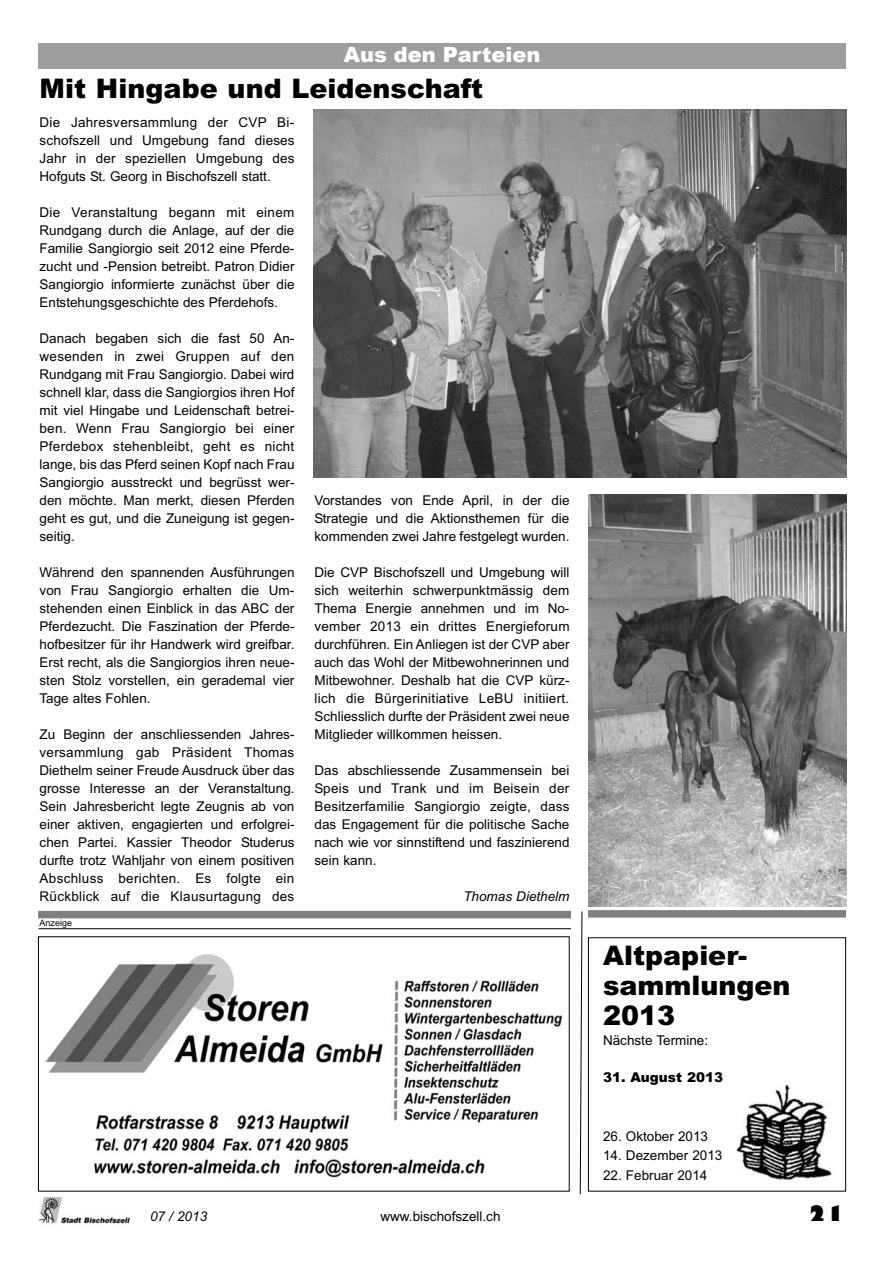
<style>
.page{position:relative;width:893px;height:1263px;background:#fff}
.page>*{position:absolute;margin:0;border:0;box-sizing:border-box;transform-origin:0 0}
.t1{font:900 27px/30px "Arial";color:#000}
.t2{font:900 21px "Arial";color:#fff}
.t3{font:800 21px "Gill Sans";color:#000}
.t4{font:13.5px/18px "Arial";color:#000;text-align:justify}
.t5{font:italic 13.5px "Arial";color:#000}
.t6{font:900 13.5px "Arial";color:#000}
.t7{font:9px "Arial";color:#000}
</style>
<div class="page">
<img style="left:38px;top:1197px;width:92px;height:27px">
<div style="left:588px;top:910px;width:258px;height:7px;background:#808080"></div>
<svg style="left:579px;top:911px;width:4px;height:284px"></svg>
<div style="left:588px;top:937px;width:258px;height:254px;border:1px solid #000"></div>
<img style="left:736px;top:1084px;width:98px;height:97px">
<svg style="left:38px;top:928px;width:533px;height:264px"></svg>
<div style="left:38px;top:911px;width:533px;height:7px;background:#808080"></div>
<img style="left:313px;top:110px;width:533px;height:367px">
<img style="left:588px;top:494px;width:258px;height:413px">
<div style="left:38px;top:43px;width:808px;height:25px;background:#9c9e9f"></div>
<h2 class="t2" style="left:344px;top:43px;width:198px">Aus den Parteien</h2>
<h2 class="t2" style="left:334px;top:40px;width:213px">Aus der Gemeinde</h2>
<h1 class="t1" style="left:40px;top:73px;width:445px">Mit Hingabe und Leidenschaft</h1>
<p class="t4" style="left:40px;top:113px;width:257px">Die Jahresversammlung der CVP Bi&shy;schofszell und Umgebung fand dieses Jahr in der speziellen Umgebung des Hofguts St. Georg in Bischofszell statt.</p>
<p class="t4" style="left:40px;top:203px;width:256px">Die Veranstaltung begann mit einem Rundgang durch die Anlage, auf der die Familie Sangiorgio seit 2012 eine Pferde&shy;zucht und -Pension betreibt. Patron Didier Sangiorgio informierte zunächst über die Entstehungsgeschichte des Pferdehofs.</p>
<p class="t4" style="left:40px;top:329px;width:256px">Danach begaben sich die fast 50 An&shy;wesenden in zwei Gruppen auf den Rundgang mit Frau Sangiorgio. Dabei wird schnell klar, dass die Sangiorgios ihren Hof mit viel Hingabe und Leidenschaft betrei&shy;ben. Wenn Frau Sangiorgio bei einer Pferdebox stehenbleibt, geht es nicht lange, bis das Pferd seinen Kopf nach Frau Sangiorgio ausstreckt und begrüsst wer&shy;den möchte. Man merkt, diesen Pferden geht es gut, und die Zuneigung ist gegen&shy;seitig.</p>
<p class="t4" style="left:40px;top:563px;width:256px">Während den spannenden Ausführungen von Frau Sangiorgio erhalten die Um&shy;stehenden einen Einblick in das ABC der Pferdezucht. Die Faszination der Pferde&shy;hofbesitzer für ihr Handwerk wird greifbar.<br>Erst recht, als die Sangiorgios ihren neue&shy;sten Stolz vorstellen, ein gerademal vier Tage altes Fohlen.</p>
<p class="t4" style="left:40px;top:725px;width:257px">Zu Beginn der anschliessenden Jahres&shy;versammlung gab Präsident Thomas Diethelm seiner Freude Ausdruck über das grosse Interesse an der Veranstaltung.<br>Sein Jahresbericht legte Zeugnis ab von einer aktiven, engagierten und erfolgrei&shy;chen Partei. Kassier Theodor Studerus durfte trotz Wahljahr von einem positiven Abschluss berichten. Es folgte ein Rückblick auf die Klausurtagung des</p>
<p class="t4" style="left:315px;top:491px;width:256px">Vorstandes von Ende April, in der die Strategie und die Aktionsthemen für die kommenden zwei Jahre festgelegt wurden.</p>
<p class="t4" style="left:315px;top:563px;width:257px">Die CVP Bischofszell und Umgebung will sich weiterhin schwerpunktmässig dem Thema Energie annehmen und im No&shy;vember 2013 ein drittes Energieforum durchführen. Ein Anliegen ist der CVP aber auch das Wohl der Mitbewohnerinnen und Mitbewohner. Deshalb hat die CVP kürz&shy;lich die Bürgerinitiative LeBU initiiert.<br>Schliesslich durfte der Präsident zwei neue Mitglieder willkommen heissen.</p>
<p class="t4" style="left:315px;top:761px;width:256px">Das abschliessende Zusammensein bei Speis und Trank und im Beisein der Besitzerfamilie Sangiorgio zeigte, dass das Engagement für die politische Sache nach wie vor sinnstiftend und faszinierend sein kann.</p>
<p class="t5" style="left:463px;top:887px;width:108px">Thomas Diethelm</p>
<p class="t7" style="left:40px;top:917px;width:34px">Anzeige</p>
<h1 class="t1" style="left:603px;top:939px;width:189px">Altpapier&shy;sammlungen<br>2013</h1>
<p class="t4" style="left:603px;top:1031px;width:107px">Nächste Termine:</p>
<p class="t6" style="left:603px;top:1068px;width:122px">31. August 2013</p>
<p class="t4" style="left:603px;top:1127px;width:107px">26. Oktober 2013</p>
<p class="t4" style="left:603px;top:1147px;width:121px">14. Dezember 2013</p>
<p class="t4" style="left:603px;top:1166px;width:106px">22. Februar 2014</p>
<p class="t5" style="left:150px;top:1208px;width:59px">07 / 2013</p>
<p class="t4" style="left:380px;top:1208px;width:122px">www.bischofszell.ch</p>
<h2 class="t3" style="left:809px;top:1200px;width:37px">21</h2>
</div>
